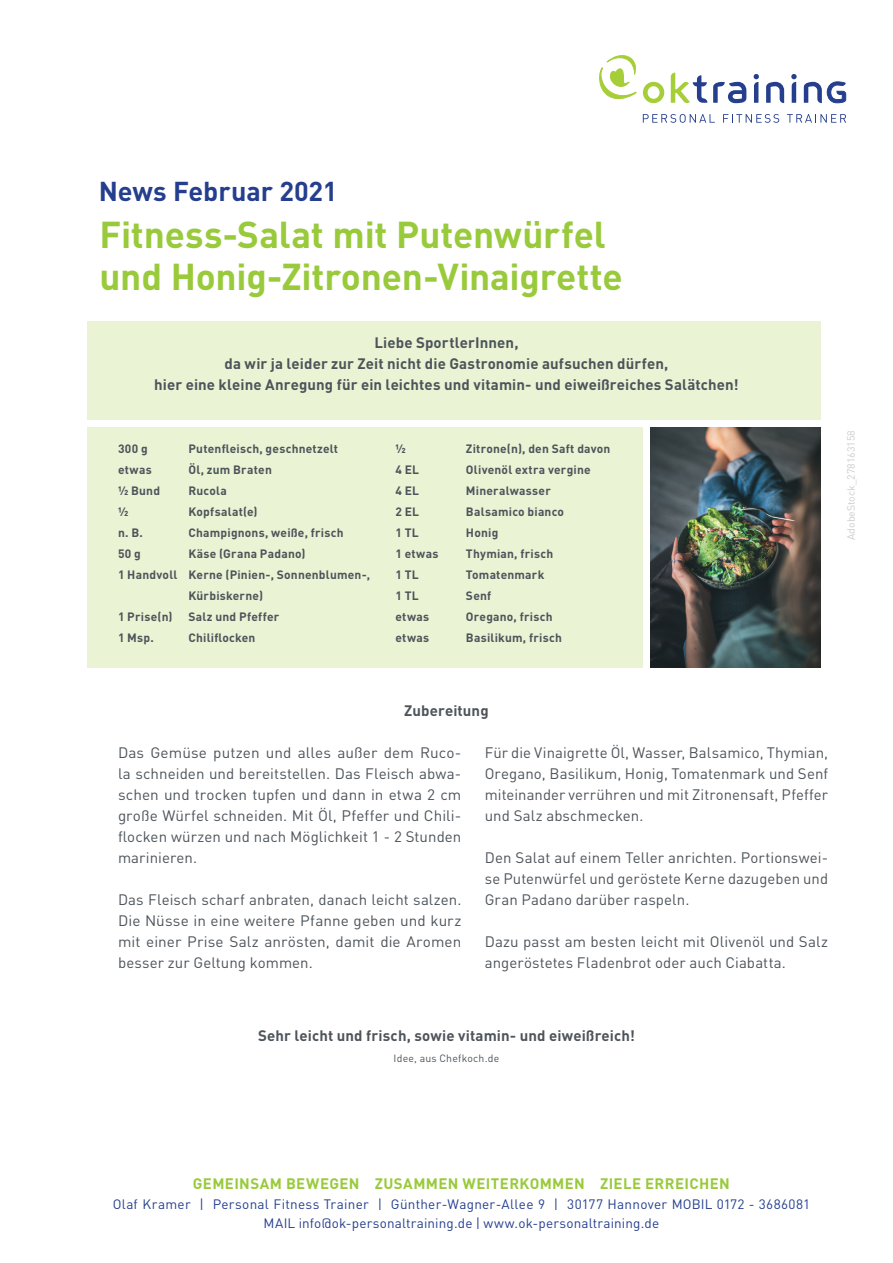
<style>
.page{position:relative;width:893px;height:1263px;background:#fff}
.page>*{position:absolute;margin:0;border:0;box-sizing:border-box;transform-origin:0 0}
.t1{font:700 36.9px/42px "DIN";letter-spacing:-.005em;color:#99ca3b}
.t2{font:700 27px "DIN";letter-spacing:-.005em;color:#253f8e}
.t3{font:15px/21px "DIN";letter-spacing:.005em;color:#4d545a;text-align:justify}
.t4{font:700 15px/21px "DIN";letter-spacing:.01em;color:#4d545a;text-align:center}
.t5{font:700 15px "DIN";letter-spacing:.025em;color:#99ca3b}
.t6{font:13.5px/19.5px "DIN";letter-spacing:.02em;color:#253f8e;text-align:center}
.t7{font:700 12px "DIN";letter-spacing:.02em;color:#4d545a}
.t8{font:10.5px "DIN";color:#cbcdcf}
.t9{font:10.5px "DIN";letter-spacing:.02em;color:#4d545a}
</style>
<div class="page">
<div style="left:88px;top:427px;width:555px;height:241px;background:#eaf3d4"></div>
<div style="left:88px;top:321px;width:733px;height:98px;background:#eaf3d4"></div>
<svg style="left:599px;top:55px;width:38px;height:45px"></svg>
<svg style="left:643px;top:82px;width:21px;height:21px"></svg>
<svg style="left:671px;top:73px;width:36px;height:30px"></svg>
<svg style="left:713px;top:82px;width:33px;height:21px"></svg>
<svg style="left:754px;top:74px;width:5px;height:29px"></svg>
<svg style="left:766px;top:82px;width:18px;height:21px"></svg>
<svg style="left:791px;top:74px;width:6px;height:29px"></svg>
<svg style="left:804px;top:81px;width:43px;height:23px"></svg>
<svg style="left:643px;top:114px;width:72px;height:9px"></svg>
<svg style="left:723px;top:114px;width:56px;height:9px"></svg>
<svg style="left:787px;top:114px;width:59px;height:9px"></svg>
<img style="left:651px;top:427px;width:170px;height:241px">
<h2 class="t2" style="left:99px;top:174px;width:240px">News Februar 2021</h2>
<h1 class="t1" style="left:99px;top:212px;width:525px">Fitness-Salat mit Putenwürfel und Honig-Zitronen-Vinaigrette</h1>
<p class="t4" style="left:154px;top:331px;width:586px">Liebe SportlerInnen,<br>da wir ja leider zur Zeit nicht die Gastronomie aufsuchen dürfen,<br>hier eine kleine Anregung für ein leichtes und vitamin- und eiweißreiches Salätchen!</p>
<p class="t7" style="left:118px;top:441px;width:31px">300 g</p>
<p class="t7" style="left:188px;top:441px;width:151px">Putenfleisch, geschnetzelt</p>
<p class="t7" style="left:118px;top:462px;width:35px">etwas</p>
<p class="t7" style="left:188px;top:462px;width:85px">Öl, zum Braten</p>
<p class="t7" style="left:118px;top:483px;width:44px">½ Bund</p>
<p class="t7" style="left:188px;top:483px;width:40px">Rucola</p>
<p class="t7" style="left:118px;top:504px;width:12px">½</p>
<p class="t7" style="left:188px;top:504px;width:71px">Kopfsalat(e)</p>
<p class="t7" style="left:118px;top:525px;width:26px">n. B.</p>
<p class="t7" style="left:188px;top:525px;width:157px">Champignons, weiße, frisch</p>
<p class="t7" style="left:118px;top:546px;width:24px">50 g</p>
<p class="t7" style="left:188px;top:546px;width:119px">Käse (Grana Padano)</p>
<p class="t7" style="left:118px;top:567px;width:254px">1 Handvoll Kerne (Pinien-, Sonnenblumen-,</p>
<p class="t7" style="left:188px;top:588px;width:76px">Kürbiskerne)</p>
<p class="t7" style="left:118px;top:609px;width:56px">1 Prise(n)</p>
<p class="t7" style="left:188px;top:609px;width:92px">Salz und Pfeffer</p>
<p class="t7" style="left:118px;top:630px;width:37px">1 Msp.</p>
<p class="t7" style="left:188px;top:630px;width:69px">Chiliflocken</p>
<p class="t7" style="left:395px;top:441px;width:12px">½</p>
<p class="t7" style="left:466px;top:441px;width:146px">Zitrone(n), den Saft davon</p>
<p class="t7" style="left:395px;top:462px;width:25px">4 EL</p>
<p class="t7" style="left:466px;top:462px;width:126px">Olivenöl extra vergine</p>
<p class="t7" style="left:395px;top:483px;width:25px">4 EL</p>
<p class="t7" style="left:466px;top:483px;width:86px">Mineralwasser</p>
<p class="t7" style="left:395px;top:504px;width:25px">2 EL</p>
<p class="t7" style="left:466px;top:504px;width:100px">Balsamico bianco</p>
<p class="t7" style="left:395px;top:525px;width:25px">1 TL</p>
<p class="t7" style="left:466px;top:525px;width:34px">Honig</p>
<p class="t7" style="left:395px;top:546px;width:45px">1 etwas</p>
<p class="t7" style="left:466px;top:546px;width:89px">Thymian, frisch</p>
<p class="t7" style="left:395px;top:567px;width:25px">1 TL</p>
<p class="t7" style="left:466px;top:567px;width:80px">Tomatenmark</p>
<p class="t7" style="left:395px;top:588px;width:25px">1 TL</p>
<p class="t7" style="left:466px;top:588px;width:27px">Senf</p>
<p class="t7" style="left:395px;top:609px;width:35px">etwas</p>
<p class="t7" style="left:466px;top:609px;width:88px">Oregano, frisch</p>
<p class="t7" style="left:395px;top:630px;width:35px">etwas</p>
<p class="t7" style="left:466px;top:630px;width:97px">Basilikum, frisch</p>
<p class="t8" style="left:844px;top:540px;width:111px;rotate:-90deg">AdobeStock_278163158</p>
<p class="t4" style="left:404px;top:699px;width:86px">Zubereitung</p>
<p class="t3" style="left:118px;top:741px;width:345px">Das Gemüse putzen und alles außer dem Ruco&shy;la schneiden und bereitstellen. Das Fleisch abwa&shy;schen und trocken tupfen und dann in etwa 2 cm große Würfel schneiden. Mit Öl, Pfeffer und Chili&shy;flocken würzen und nach Möglichkeit 1 - 2 Stunden marinieren.</p>
<p class="t3" style="left:118px;top:888px;width:345px">Das Fleisch scharf anbraten, danach leicht salzen.<br>Die Nüsse in eine weitere Pfanne geben und kurz mit einer Prise Salz anrösten, damit die Aromen besser zur Geltung kommen.</p>
<p class="t3" style="left:485px;top:741px;width:345px">Für die Vinaigrette Öl, Wasser, Balsamico, Thymian, Oregano, Basilikum, Honig, Tomatenmark und Senf miteinander verrühren und mit Zitronensaft, Pfeffer und Salz abschmecken.</p>
<p class="t3" style="left:485px;top:846px;width:345px">Den Salat auf einem Teller anrichten. Portionswei&shy;se Putenwürfel und geröstete Kerne dazugeben und Gran Padano darüber raspeln.</p>
<p class="t3" style="left:485px;top:930px;width:345px">Dazu passt am besten leicht mit Olivenöl und Salz angeröstetes Fladenbrot oder auch Ciabatta.</p>
<p class="t4" style="left:258px;top:1024px;width:378px">Sehr leicht und frisch, sowie vitamin- und eiweißreich!</p>
<p class="t9" style="left:394px;top:1052px;width:107px">Idee, aus Chefkoch.de</p>
<p class="t5" style="left:193px;top:1174px;width:538px">GEMEINSAM BEWEGEN ZUSAMMEN WEITERKOMMEN ZIELE ERREICHEN</p>
<p class="t6" style="left:113px;top:1194px;width:699px">Olaf Kramer | Personal Fitness Trainer | Günther-Wagner-Allee 9 | 30177 Hannover MOBIL 0172 - 3686081<br>MAIL info@ok-personaltraining.de | www.ok-personaltraining.de</p>
</div>
